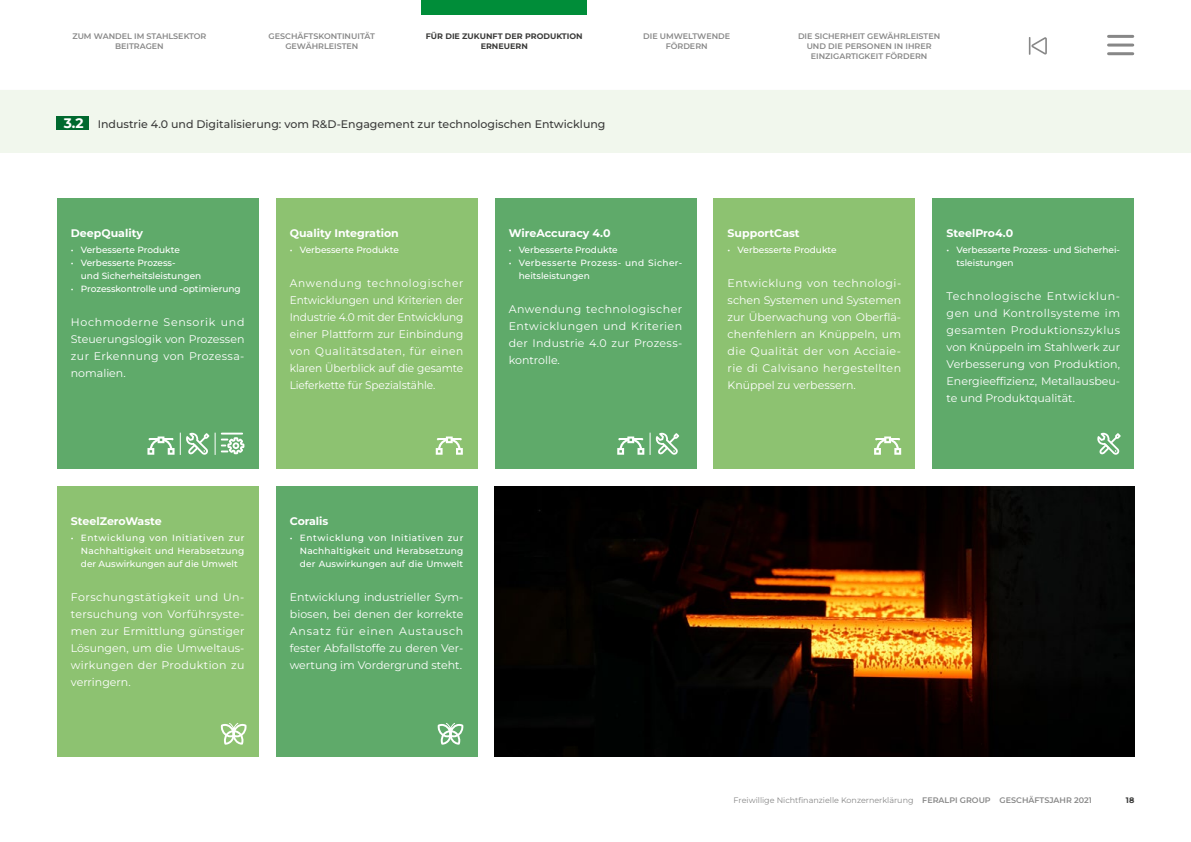
<style>
.page{position:relative;width:1191px;height:842px;background:#fff}
.page>*{position:absolute;margin:0;border:0;box-sizing:border-box;transform-origin:0 0}
.t1{font:11px/17px "Montserrat";color:#fff;text-align:justify}
.t2{font:11px/17px "Montserrat";color:#fff;text-align:justify;scale:.96 1}
.t3{font:700 11px "Montserrat";color:#fff}
.t4{font:500 11px "Montserrat";color:#3c3c3b}
.t5{font:500 9px/13px "Montserrat";color:#fff}
.t6{font:500 9px/13px "Montserrat";letter-spacing:.035em;color:#fff}
.t7{font:600 8px/10px "Montserrat";color:#878787;text-align:center}
.t8{font:8px "Montserrat";color:#878787}
.t9{font:700 8px/10px "Montserrat";color:#3c3c3b;text-align:center}
.s1{font-weight:700;font-size:13.8px;color:#fff}
.s2{font-weight:600}
</style>
<div class="page">
<div style="left:421px;top:0;width:166px;height:14px;background:#008d39"></div>
<hr style="left:0;top:90px;width:1191px;height:1px;background:#c6c6c6">
<svg style="left:1028px;top:37px;width:18px;height:18px"></svg>
<hr style="left:1108px;top:35px;width:24px;height:3px;background:#878787">
<hr style="left:1108px;top:44px;width:24px;height:3px;background:#878787">
<hr style="left:1108px;top:52px;width:24px;height:3px;background:#878787">
<div style="left:57px;top:198px;width:202px;height:271px;background:#5faa6a"></div>
<div style="left:57px;top:486px;width:202px;height:271px;background:#8dc271"></div>
<div style="left:276px;top:198px;width:201px;height:271px;background:#8dc271"></div>
<div style="left:276px;top:486px;width:201px;height:271px;background:#5faa6a"></div>
<div style="left:494px;top:198px;width:202px;height:271px;background:#5faa6a"></div>
<img style="left:494px;top:486px;width:640px;height:271px">
<div style="left:713px;top:198px;width:202px;height:271px;background:#8dc271"></div>
<div style="left:932px;top:198px;width:202px;height:271px;background:#5faa6a"></div>
<div style="left:0;top:91px;width:1191px;height:62px;background:#f1f7ed"></div>
<div style="left:57px;top:116px;width:32px;height:13px;background:#00692f"></div>
<svg style="left:147px;top:436px;width:27px;height:19px"></svg>
<svg style="left:617px;top:436px;width:27px;height:19px"></svg>
<svg style="left:436px;top:436px;width:27px;height:19px"></svg>
<svg style="left:874px;top:436px;width:27px;height:19px"></svg>
<svg style="left:1097px;top:433px;width:23px;height:22px"></svg>
<svg style="left:221px;top:723px;width:25px;height:22px"></svg>
<svg style="left:437px;top:723px;width:26px;height:22px"></svg>
<svg style="left:215px;top:433px;width:29px;height:22px"></svg>
<svg style="left:180px;top:433px;width:29px;height:22px"></svg>
<svg style="left:650px;top:433px;width:29px;height:22px"></svg>
<p class="t7" style="left:72px;top:31px;width:136px">ZUM WANDEL IM STAHLSEKTOR<br>BEITRAGEN</p>
<p class="t7" style="left:269px;top:31px;width:108px">GESCHÄFTSKONTINUITÄT<br>GEWÄHRLEISTEN</p>
<p class="t9" style="left:426px;top:31px;width:158px">FÜR DIE ZUKUNFT DER PRODUKTION<br>ERNEUERN</p>
<p class="t7" style="left:643px;top:31px;width:88px">DIE UMWELTWENDE<br>FÖRDERN</p>
<p class="t7" style="left:798px;top:31px;width:144px">DIE SICHERHEIT GEWÄHRLEISTEN<br>UND DIE PERSONEN IN IHRER<br>EINZIGARTIGKEIT FÖRDERN</p>
<p class="t4" style="left:64px;top:117px;width:543px"><span class="s1">3.2</span> Industrie 4.0 und Digitalisierung: vom R&amp;D-Engagement zur technologischen Entwicklung</p>
<p class="t3" style="left:71px;top:226px;width:74px">DeepQuality</p>
<p class="t5" style="left:71px;top:243px;width:111px">• Verbesserte Produkte</p>
<p class="t5" style="left:81px;top:256px;width:122px;text-indent:-10px">• Verbesserte Prozess-<br>und Sicherheitsleistungen</p>
<p class="t5" style="left:71px;top:282px;width:171px">• Prozesskontrolle und -optimierung</p>
<p class="t1" style="left:71px;top:314px;width:175px">Hochmoderne Sensorik und Steuerungslogik von Prozessen zur Erkennung von Prozessa&shy;nomalien.</p>
<p class="t3" style="left:290px;top:226px;width:111px">Quality Integration</p>
<p class="t5" style="left:290px;top:243px;width:111px">• Verbesserte Produkte</p>
<p class="t2" style="left:290px;top:275px;width:182px">Anwendung technologischer Entwicklungen und Kriterien der Industrie 4.0 mit der Entwicklung einer Plattform zur Einbindung von Qualitätsdaten, für einen klaren Überblick auf die gesamte Lieferkette für Spezialstähle.</p>
<p class="t3" style="left:509px;top:226px;width:103px">WireAccuracy 4.0</p>
<p class="t5" style="left:509px;top:243px;width:111px">• Verbesserte Produkte</p>
<p class="t6" style="left:519px;top:256px;width:165px;text-indent:-10px">• Verbesserte Prozess- und Sicher&shy;heitsleistungen</p>
<p class="t1" style="left:509px;top:301px;width:175px">Anwendung technologischer Entwicklungen und Kriterien der Industrie 4.0 zur Prozess&shy;kontrolle.</p>
<p class="t3" style="left:71px;top:514px;width:92px">SteelZeroWaste</p>
<p class="t5" style="left:81px;top:531px;width:165px;text-align:justify;text-indent:-10px">• Entwicklung von Initiativen zur Nachhaltigkeit und Herabsetzung der Auswirkungen auf die Umwelt</p>
<p class="t1" style="left:71px;top:588px;width:175px">Forschungstätigkeit und Un&shy;tersuchung von Vorführsyste&shy;men zur Ermittlung günstiger Lösungen, um die Umweltaus&shy;wirkungen der Produktion zu verringern.</p>
<p class="t3" style="left:290px;top:514px;width:40px">Coralis</p>
<p class="t5" style="left:300px;top:531px;width:165px;text-align:justify;text-indent:-10px">• Entwicklung von Initiativen zur Nachhaltigkeit und Herabsetzung der Auswirkungen auf die Umwelt</p>
<p class="t1" style="left:290px;top:588px;width:175px">Entwicklung industrieller Sym&shy;biosen, bei denen der korrekte Ansatz für einen Austausch fester Abfallstoffe zu deren Ver&shy;wertung im Vordergrund steht.</p>
<p class="t3" style="left:727px;top:226px;width:74px">SupportCast</p>
<p class="t5" style="left:727px;top:243px;width:111px">• Verbesserte Produkte</p>
<p class="t1" style="left:727px;top:275px;width:175px">Entwicklung von technologi&shy;schen Systemen und Systemen zur Überwachung von Oberflä&shy;chenfehlern an Knüppeln, um die Qualität der von Acciaie&shy;rie di Calvisano hergestellten Knüppel zu verbessern.</p>
<p class="t3" style="left:946px;top:226px;width:68px">SteelPro4.0</p>
<p class="t5" style="left:956px;top:243px;width:165px;text-indent:-10px">• Verbesserte Prozess- und Sicherhei&shy;tsleistungen</p>
<p class="t1" style="left:946px;top:288px;width:175px">Technologische Entwicklun&shy;gen und Kontrollsysteme im gesamten Produktionszyklus von Knüppeln im Stahlwerk zur Verbesserung von Produktion, Energieeffizienz, Metallausbeu&shy;te und Produktqualität.</p>
<p class="t8" style="left:733px;top:795px;width:360px">Freiwillige Nichtfinanzielle Konzernerklärung <span class="s2">FERALPI GROUP GESCHÄFTSJAHR 2021</span></p>
<p class="t9" style="left:1125px;top:795px;width:10px">18</p>
</div>
